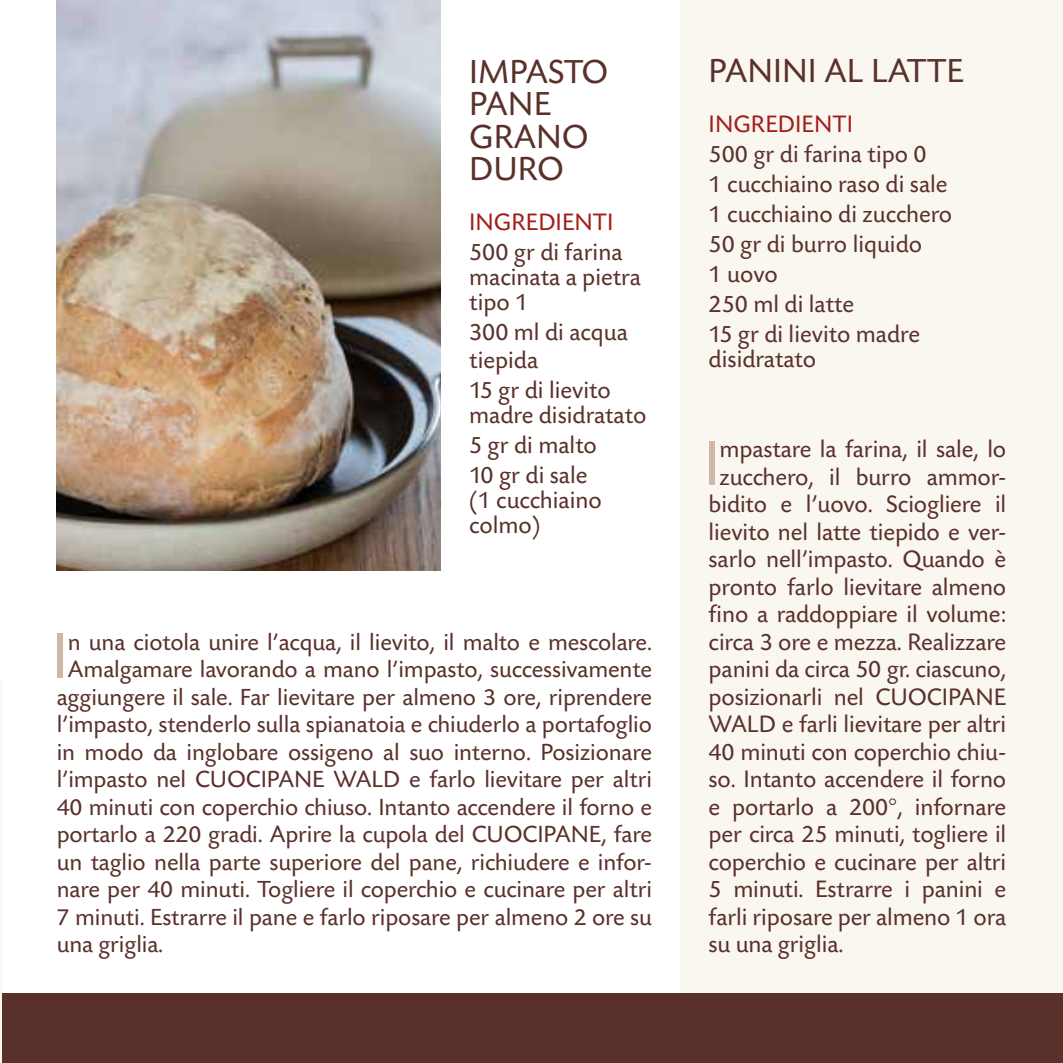
<style>
.page{position:relative;width:1063px;height:1063px;background:#fff}
.page>*{position:absolute;margin:0;border:0;box-sizing:border-box;transform-origin:0 0}
.t1{font:66.75px "Today SB";color:#cdb9a6}
.t2{font:66px "Today SB";color:#cdb9a6}
.t3{font:35px/32.5px "Today SB";color:#5a312a}
.t4{font:25px/30px "Today SB";letter-spacing:-.005em;color:#5a312a}
.t5{font:25px "Today SB";color:#a11d1a}
.t6{font:24.5px "Today SB";letter-spacing:-.005em;color:#5a312a}
</style>
<div class="page">
<div style="left:680px;top:0;width:383px;height:1063px;background:#faf7f1"></div>
<div style="left:0;top:993px;width:1063px;height:70px;background:#5a312a"></div>
<hr style="left:0;top:680px;width:2px;height:383px;background:#faf7f1">
<img style="left:57px;top:0;width:384px;height:571px">
<h3 class="t3" style="left:469px;top:56px;width:141px">IMPASTO<br>PANE<br>GRANO<br>DURO</h3>
<p class="t5" style="left:469px;top:209px;width:146px">INGREDIENTI</p>
<p class="t4" style="left:469px;top:241px;width:173px;line-height:25px">500 gr di farina macinata a pietra tipo 1</p>
<p class="t4" style="left:469px;top:319px;width:160px;line-height:27.5px">300 ml di acqua tiepida</p>
<p class="t4" style="left:469px;top:378px;width:179px;line-height:25px">15 gr di lievito madre disidratato</p>
<p class="t4" style="left:469px;top:431px;width:129px">5 gr di malto<br>10 gr di sale</p>
<p class="t4" style="left:469px;top:488px;width:134px;line-height:25px">(1 cucchiaino colmo)</p>
<h1 class="t1" style="left:51px;top:620px;width:19px">I</h1>
<p class="t6" style="left:68px;top:629px;width:586px">n una ciotola unire l’acqua, il lievito, il malto e mescolare.</p>
<p class="t6" style="left:68px;top:656px;width:586px">Amalgamare lavorando a mano l’impasto, successivamente</p>
<p class="t6" style="left:57px;top:684px;width:597px">aggiungere il sale. Far lievitare per almeno 3 ore, riprendere</p>
<p class="t6" style="left:57px;top:711px;width:597px">l’impasto, stenderlo sulla spianatoia e chiuderlo a portafoglio</p>
<p class="t6" style="left:57px;top:739px;width:597px">in modo da inglobare ossigeno al suo interno. Posizionare</p>
<p class="t6" style="left:57px;top:766px;width:597px">l’impasto nel CUOCIPANE WALD e farlo lievitare per altri</p>
<p class="t6" style="left:57px;top:794px;width:597px">40 minuti con coperchio chiuso. Intanto accendere il forno e</p>
<p class="t6" style="left:57px;top:821px;width:597px">portarlo a 220 gradi. Aprire la cupola del CUOCIPANE, fare</p>
<p class="t6" style="left:57px;top:849px;width:597px">un taglio nella parte superiore del pane, richiudere e infor-</p>
<p class="t6" style="left:57px;top:876px;width:597px">nare per 40 minuti. Togliere il coperchio e cucinare per altri</p>
<p class="t6" style="left:57px;top:904px;width:597px">7 minuti. Estrarre il pane e farlo riposare per almeno 2 ore su</p>
<p class="t6" style="left:57px;top:931px;width:108px">una griglia.</p>
<h3 class="t3" style="left:709px;top:56px;width:257px">PANINI AL LATTE</h3>
<p class="t5" style="left:709px;top:111px;width:146px">INGREDIENTI</p>
<p class="t4" style="left:709px;top:140px;width:245px">500 gr di farina tipo 0<br>1 cucchiaino raso di sale<br>1 cucchiaino di zucchero<br>50 gr di burro liquido<br>1 uovo<br>250 ml di latte<br>15 gr di lievito madre</p>
<p class="t4" style="left:709px;top:345px;width:109px">disidratato</p>
<h2 class="t2" style="left:703px;top:429px;width:18px">I</h2>
<p class="t4" style="left:720px;top:435px;width:288px">mpastare la farina, il sale, lo</p>
<p class="t4" style="left:720px;top:463px;width:288px">zucchero, il burro ammor-</p>
<p class="t4" style="left:709px;top:490px;width:299px">bidito e l’uovo. Sciogliere il</p>
<p class="t4" style="left:709px;top:518px;width:299px">lievito nel latte tiepido e ver-</p>
<p class="t4" style="left:709px;top:545px;width:299px">sarlo nell’impasto. Quando è</p>
<p class="t4" style="left:709px;top:573px;width:299px">pronto farlo lievitare almeno</p>
<p class="t4" style="left:709px;top:600px;width:299px">fino a raddoppiare il volume:</p>
<p class="t4" style="left:709px;top:628px;width:299px">circa 3 ore e mezza. Realizzare</p>
<p class="t4" style="left:709px;top:655px;width:299px">panini da circa 50 gr. ciascuno,</p>
<p class="t4" style="left:709px;top:683px;width:299px">posizionarli nel CUOCIPANE</p>
<p class="t4" style="left:709px;top:710px;width:299px">WALD e farli lievitare per altri</p>
<p class="t4" style="left:709px;top:738px;width:299px">40 minuti con coperchio chiu-</p>
<p class="t4" style="left:709px;top:765px;width:299px">so. Intanto accendere il forno</p>
<p class="t4" style="left:709px;top:793px;width:299px">e portarlo a 200°, infornare</p>
<p class="t4" style="left:709px;top:820px;width:299px">per circa 25 minuti, togliere il</p>
<p class="t4" style="left:709px;top:848px;width:299px">coperchio e cucinare per altri</p>
<p class="t4" style="left:709px;top:875px;width:299px">5 minuti. Estrarre i panini e</p>
<p class="t4" style="left:709px;top:903px;width:299px">farli riposare per almeno 1 ora</p>
<p class="t4" style="left:709px;top:930px;width:136px">su una griglia.</p>
</div>
